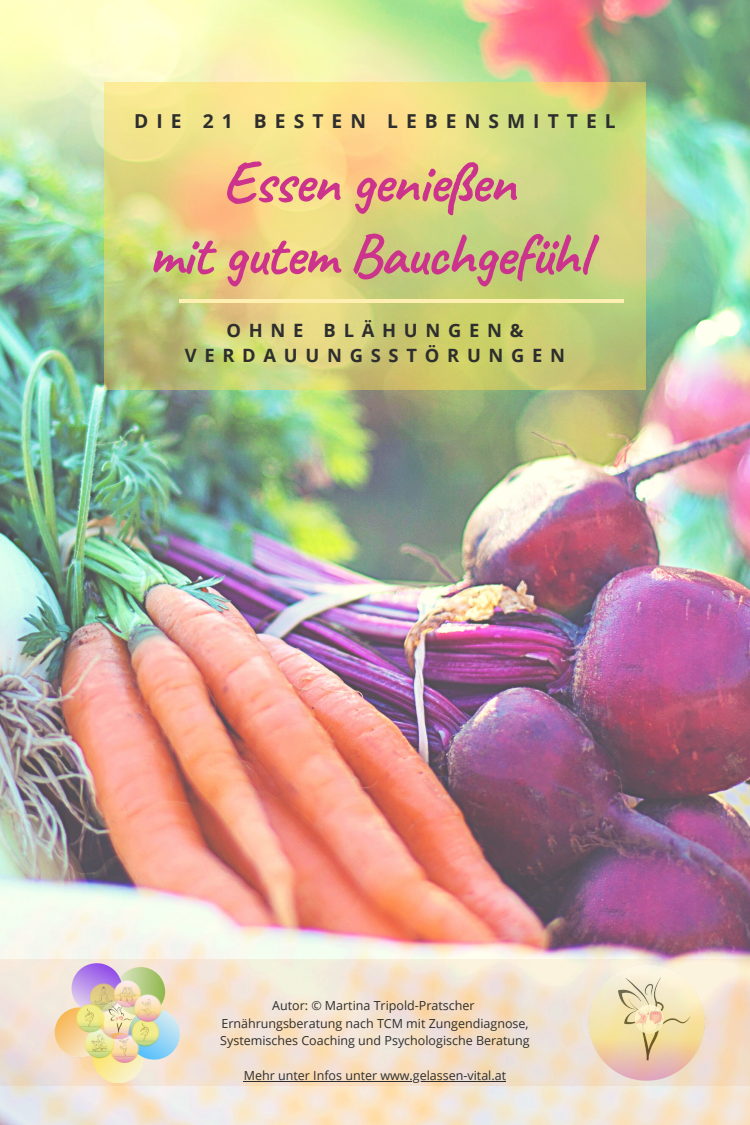
<style>
.page{position:relative;width:750px;height:1125px;background:#fff}
.page>*{position:absolute;margin:0;border:0;box-sizing:border-box;transform-origin:0 0}
.t1{font:700 60px/72.6px "Caveat";letter-spacing:-.02em;color:#cc338d;text-align:center}
.t2{font:700 19.25px "Open Sans";letter-spacing:.42em;color:#2e2e2e}
.t3{font:700 18.38px/24.9px "Open Sans";letter-spacing:.42em;color:#2e2e2e;text-align:center}
.t4{font:12.5px/17.5px "Open Sans";color:#2e2e2e;text-align:center}
</style>
<div class="page">
<img style="left:0;top:0;width:750px;height:1125px">
<svg style="left:0;top:960px;width:558px;height:126px;background:#f3e1ce"></svg>
<svg style="left:104px;top:82px;width:542px;height:307px;background:#d9d480"></svg>
<img style="left:54px;top:963px;width:126px;height:120px">
<hr style="left:244px;top:1081px;width:262px;height:1px;background:#2e2e2e">
<img style="left:558px;top:954px;width:192px;height:138px">
<h2 class="t2" style="left:134px;top:108px;width:483px">DIE 21 BESTEN LEBENSMITTEL</h2>
<h1 class="t1" style="left:148px;top:145px;width:442px">Essen genießen<br>mit gutem Bauchgefühl</h1>
<h3 class="t3" style="left:185px;top:318px;width:382px">OHNE BLÄHUNGEN&amp;<br>VERDAUUNGSSTÖRUNGEN</h3>
<p class="t4" style="left:220px;top:997px;width:311px">Autor: © Martina Tripold-Pratscher<br>Ernährungsberatung nach TCM mit Zungendiagnose,<br>Systemisches Coaching und Psychologische Beratung</p>
<p class="t4" style="left:244px;top:1066px;width:264px">Mehr unter Infos unter www.gelassen-vital.at</p>
</div>
